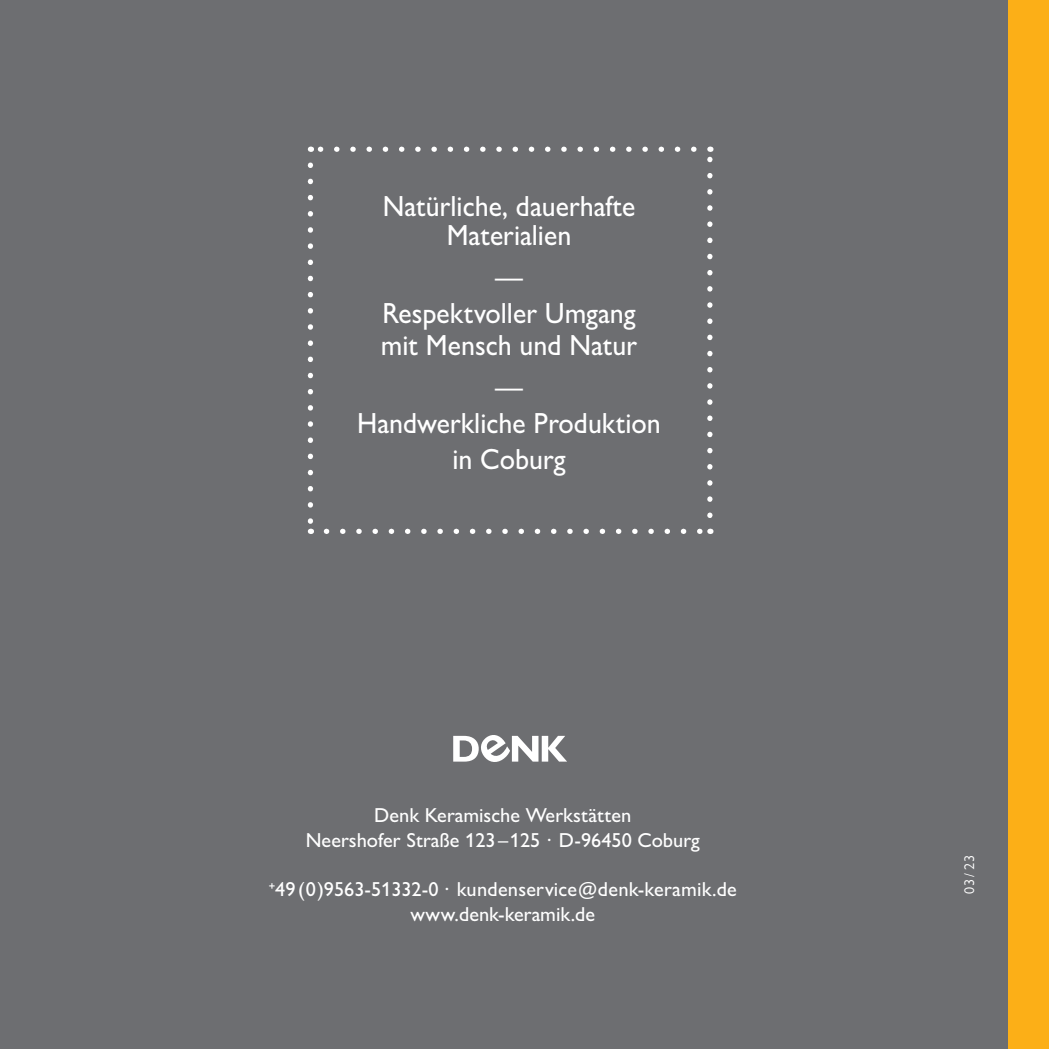
<style>
.page{position:relative;width:1049px;height:1049px;background:#fff}
.page>*{position:absolute;margin:0;border:0;box-sizing:border-box;transform-origin:0 0}
.t1{font:500 29.25px/35.8px "Gill Sans Nova";color:#fff;text-align:center;scale:.95 1}
.t2{font:500 20.25px/24.8px "Gill Sans Nova";color:#fff;text-align:center}
.t3{font:14.25px "Gill Sans Nova";color:#fff}
</style>
<div class="page">
<div style="left:0;top:0;width:1008px;height:1049px;background:#6d6e71"></div>
<div style="left:1008px;top:0;width:41px;height:1049px;background:#fcaf17"></div>
<svg style="left:308px;top:165px;width:5px;height:358px"></svg>
<svg style="left:326px;top:529px;width:376px;height:5px"></svg>
<svg style="left:318px;top:147px;width:376px;height:5px"></svg>
<svg style="left:707px;top:147px;width:5px;height:368px"></svg>
<svg style="left:453px;top:735px;width:114px;height:27px"></svg>
<h1 class="t1" style="left:383px;top:191px;width:267px;line-height:29px">Natürliche, dauerhafte<br>Materialien</h1>
<h1 class="t1" style="left:382px;top:259px;width:268px">—<br>Respektvoller Umgang</h1>
<h1 class="t1" style="left:381px;top:323px;width:271px;line-height:42.5px">mit Mensch und Natur —</h1>
<h1 class="t1" style="left:357px;top:405px;width:321px">Handwerkliche Produktion in Coburg</h1>
<p class="t2" style="left:306px;top:802px;width:396px">Denk Keramische Werkstätten<br>Neershofer Straße 123–125 · D-96450 Coburg</p>
<p class="t2" style="left:269px;top:877px;width:470px"><sup>+</sup>49(0)9563-51332-0 · kundenservice@denk-keramik.de www.denk-keramik.de</p>
<p class="t3" style="left:961px;top:894px;width:40px;rotate:-90deg">03/23</p>
</div>
